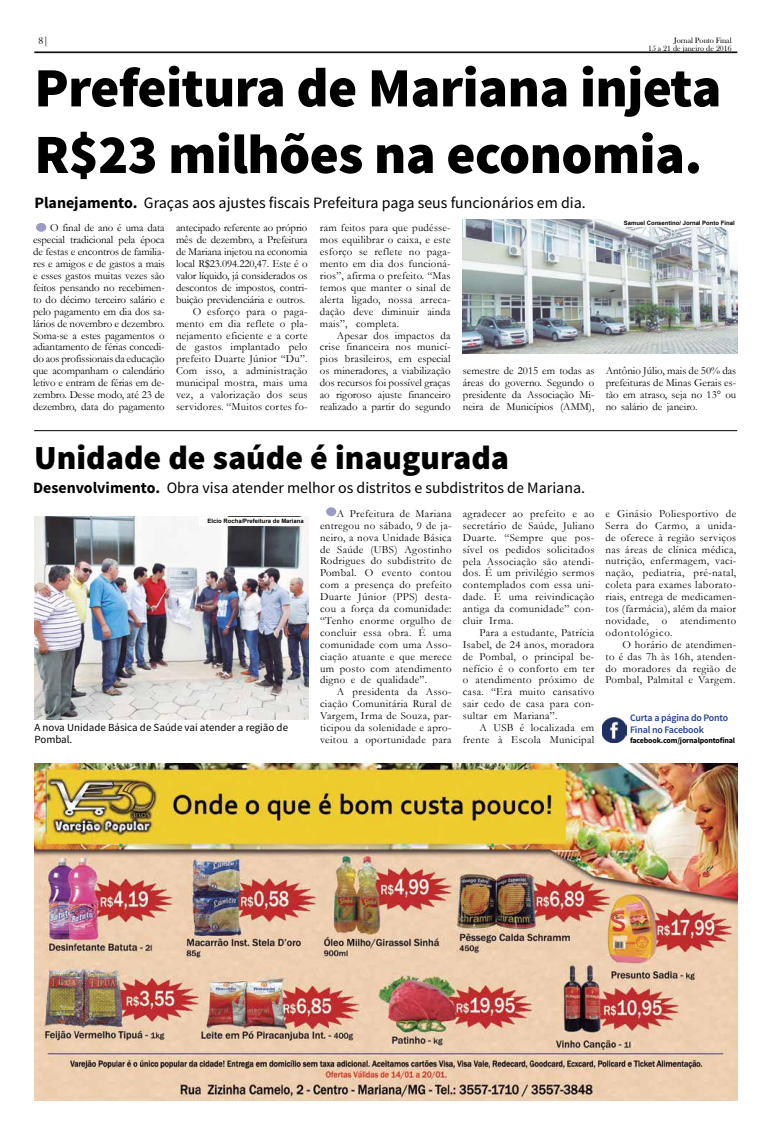
<style>
.page{position:relative;width:766px;height:1134px;background:#fff}
.page>*{position:absolute;margin:0;border:0;box-sizing:border-box;transform-origin:0 0}
.t1{font:900 55.5px/66.6px "Source Sans Pro";letter-spacing:-.01em;color:#000}
.t2{font:900 33.7px "Source Sans Pro";color:#000}
.t3{font:15.9px "Source Sans Pro";color:#000}
.t4{font:10.9px/11.9px "Garamond";letter-spacing:.02em;color:#000;text-align:justify}
.t5{font:10.9px/11.9px "Source Sans Pro";color:#000}
.t6{font:600 9.9px/11.9px "Source Sans Pro";letter-spacing:-.02em;color:#25408f}
.t7{font:9.9px "Bask Old Face";color:#000}
.t8{font:7.9px/7.9px "Bask Old Face";color:#000;text-align:right}
.t9{font:700 7.9px "Source Sans Pro";letter-spacing:-.02em;color:#000}
.t10{font:700 5.9px "Arial";color:#000}
.s1{font-weight:700}
</style>
<div class="page">
<hr style="left:34px;top:52px;width:703px;height:1px;background:#000">
<div style="left:36px;top:223px;width:10px;height:9px;background:#9b9bc5;border-radius:50%"></div>
<img style="left:462px;top:220px;width:275px;height:134px">
<div style="left:623px;top:219px;width:112px;height:8px;background:#fff"></div>
<div style="left:326px;top:507px;width:10px;height:9px;background:#9b9bc5;border-radius:50%"></div>
<img style="left:602px;top:717px;width:24px;height:25px">
<img style="left:34px;top:517px;width:275px;height:203px">
<div style="left:199px;top:517px;width:105px;height:8px;background:#fff"></div>
<hr style="left:34px;top:430px;width:703px;height:1px;background:#000">
<img style="left:34px;top:764px;width:703px;height:337px">
<p class="t7" style="left:39px;top:35px;width:11px">8|</p>
<p class="t8" style="left:648px;top:36px;width:85px">Jornal Ponto Final<br>15 a 21 de janeiro de 2016</p>
<h1 class="t1" style="left:34px;top:57px;width:688px">Prefeitura de Mariana injeta<br>R$23 milhões na economia.</h1>
<h3 class="t3" style="left:34px;top:193px;width:553px"><span class="s1">Planejamento.</span> Graças aos ajustes fiscais Prefeitura paga seus funcionários em dia.</h3>
<p class="t4" style="left:33px;top:222px;width:133px;text-indent:17px">O final de ano é uma data especial tradicional pela época de festas e encontros de familia&shy;res e amigos e de gastos a mais e esses gastos muitas vezes são feitos pensando no recebimen&shy;to do décimo terceiro salário e pelo pagamento em dia dos sa&shy;lários de novembro e dezembro.<br>Soma-se a estes pagamentos o adiantamento de férias concedi&shy;do aos profissionais da educação que acompanham o calendário letivo e entram de férias em de&shy;zembro. Desse modo, até 23 de dezembro, data do pagamento</p>
<p class="t4" style="left:176px;top:222px;width:133px;text-align:right">antecipado referente ao próprio mês de dezembro, a Prefeitura de Mariana injetou na economia local R$23.094.220,47. Este é o valor líquido, já considerados os descontos de impostos, contri&shy;buição previdenciária e outros.<br>O esforço para o paga&shy;mento em dia reflete o pla&shy;nejamento eficiente e a corte de gastos implantado pelo prefeito Duarte Júnior “Du”.<br>Com isso, a administração municipal mostra, mais uma vez, a valorização dos seus servidores. “Muitos cortes fo-</p>
<p class="t4" style="left:320px;top:222px;width:132px">ram feitos para que pudésse&shy;mos equilibrar o caixa, e este esforço se reflete no paga&shy;mento em dia dos funcioná&shy;rios”, afirma o prefeito. “Mas temos que manter o sinal de alerta ligado, nossa arreca&shy;dação deve diminuir ainda mais”, completa.</p>
<p class="t10" style="left:623px;top:219px;width:112px">Samuel Consentino/ Jornal Ponto Final</p>
<p class="t4" style="left:320px;top:329px;width:132px;text-indent:17px">Apesar dos impactos da crise financeira nos municí&shy;pios brasileiros, em especial os mineradores, a viabilização dos recursos foi possível graças ao rigoroso ajuste financeiro realizado a partir do segundo</p>
<p class="t4" style="left:462px;top:364px;width:133px">semestre de 2015 em todas as áreas do governo. Segundo o presidente da Associação Mi&shy;neira de Municípios (AMM),</p>
<p class="t4" style="left:605px;top:364px;width:132px">Antônio Júlio, mais de 50% das prefeituras de Minas Gerais es&shy;tão em atraso, seja no 13° ou no salário de janeiro.</p>
<h2 class="t2" style="left:34px;top:436px;width:476px">Unidade de saúde é inaugurada</h2>
<h3 class="t3" style="left:33px;top:478px;width:553px"><span class="s1">Desenvolvimento.</span> Obra visa atender melhor os distritos e subdistritos de Mariana.</h3>
<p class="t4" style="left:320px;top:507px;width:133px;text-indent:17px">A Prefeitura de Mariana entregou no sábado, 9 de ja&shy;neiro, a nova Unidade Básica de Saúde (UBS) Agostinho Rodrigues do subdistrito de Pombal. O evento contou com a presença do prefeito Duarte Júnior (PPS) desta&shy;cou a força da comunidade: “Tenho enorme orgulho de concluir essa obra. É uma comunidade com uma Asso&shy;ciação atuante e que merece um posto com atendimento digno e de qualidade”.</p>
<p class="t4" style="left:320px;top:686px;width:133px;text-indent:17px">A presidenta da Asso&shy;ciação Comunitária Rural de Vargem, Irma de Souza, par&shy;ticipou da solenidade e apro&shy;veitou a oportunidade para</p>
<p class="t4" style="left:605px;top:507px;width:132px">e Ginásio Poliesportivo de Serra do Carmo, a unida&shy;de oferece à região serviços nas áreas de clínica médica, nutrição, enfermagem, vaci&shy;nação, pediatria, pré-natal, coleta para exames laborato&shy;riais, entrega de medicamen&shy;tos (farmácia), além da maior novidade, o atendimento odontológico.</p>
<p class="t4" style="left:605px;top:638px;width:132px;text-indent:17px">O horário de atendimen&shy;to é das 7h às 16h, atenden&shy;do moradores da região de Pombal, Palmital e Vargem.</p>
<p class="t4" style="left:462px;top:507px;width:133px">agradecer ao prefeito e ao secretário de Saúde, Juliano Duarte. “Sempre que pos&shy;sível os pedidos solicitados pela Associação são atendi&shy;dos. É um privilégio sermos contemplados com essa uni&shy;dade. É uma reivindicação antiga da comunidade” con&shy;cluir Irma.</p>
<p class="t4" style="left:462px;top:626px;width:133px;text-indent:17px">Para a estudante, Patrícia Isabel, de 24 anos, moradora de Pombal, o principal be&shy;nefício é o conforto em ter o atendimento próximo de casa. “Era muito cansativo sair cedo de casa para con&shy;sultar em Mariana”.</p>
<p class="t4" style="left:462px;top:721px;width:133px;text-align:right">A USB é localizada em frente à Escola Municipal</p>
<p class="t6" style="left:630px;top:712px;width:100px">Curta a página do Ponto<br>Final no Facebook</p>
<p class="t10" style="left:207px;top:517px;width:98px">Elcio Rocha/Prefeitura de Mariana</p>
<p class="t5" style="left:34px;top:722px;width:255px">A nova Unidade Básica de Saúde vai atender a região de<br>Pombal.</p>
<p class="t9" style="left:630px;top:735px;width:106px">facebook.com/jornalpontofinal</p>
</div>
